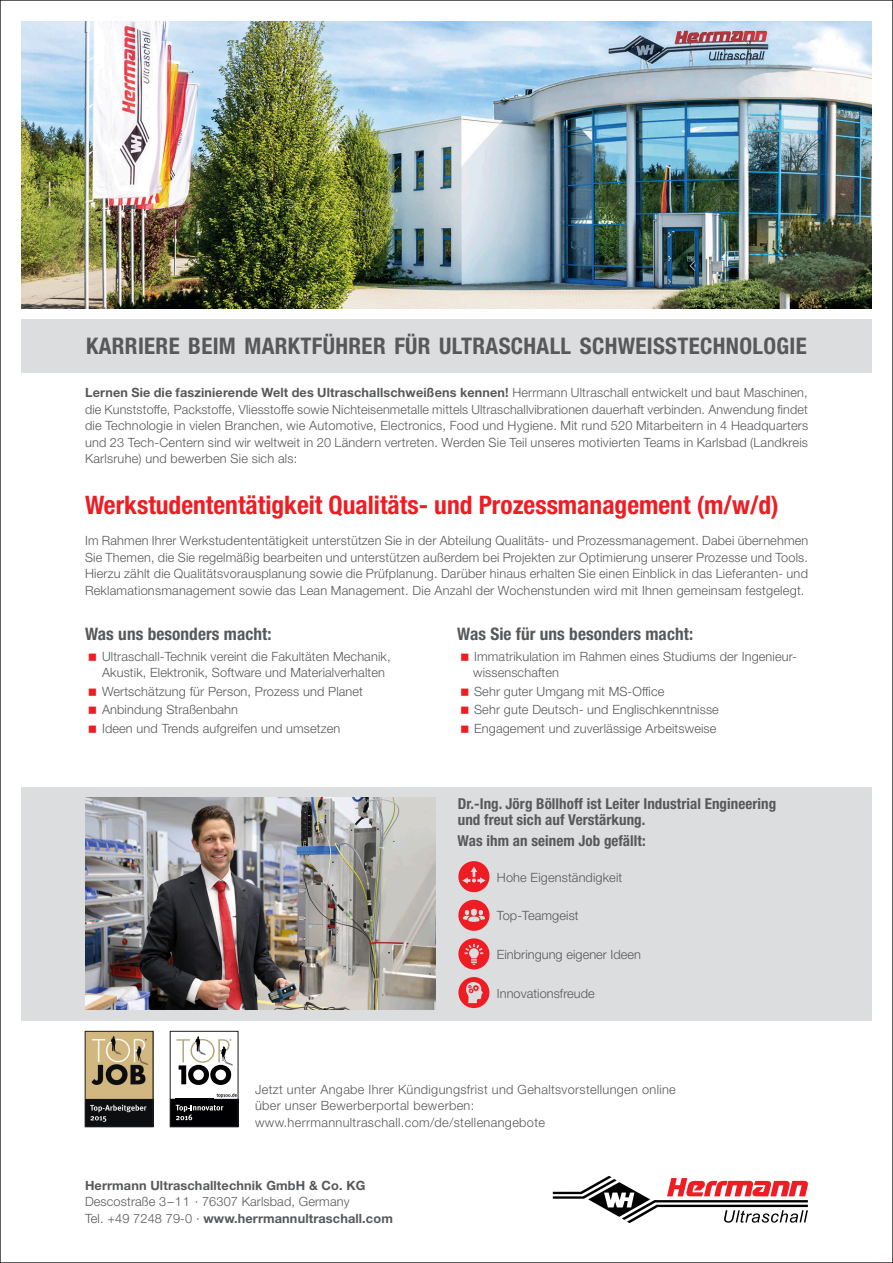
<style>
.page{position:relative;width:893px;height:1263px;background:#fff}
.page>*{position:absolute;margin:0;border:0;box-sizing:border-box;transform-origin:0 0}
.Fließtext{font:700 condensed 25.5px "Helvetica Neue LT Pro";color:#ee1d23}
.t1{font:700 condensed 22.95px "Helvetica Neue LT Pro";letter-spacing:.015em;color:#57585a}
.Fließtext-2{font:700 condensed 17.25px "Helvetica Neue LT Pro";letter-spacing:.005em;color:#57585a}
.Fließtext-3{font:700 condensed 15px/16.5px "Helvetica Neue LT Pro";letter-spacing:.005em;color:#57585a}
.Fließtext-4{font:300 12.75px/16.5px "Helvetica Neue LT Pro";letter-spacing:.01em;color:#57585a}
.t2{font:700 12.75px "Helvetica Neue LT Pro";letter-spacing:.01em;color:#57585a}
.s1{font-weight:700}
.s2{font-weight:300}
</style>
<div class="page">
<svg style="left:553px;top:1176px;width:255px;height:47px"></svg>
<div style="left:21px;top:787px;width:851px;height:233px;background:#dcdddf"></div>
<img style="left:21px;top:21px;width:851px;height:287px">
<div style="left:21px;top:319px;width:851px;height:53px;background:#dcdddf"></div>
<img style="left:87px;top:1033px;width:64px;height:92px">
<div style="left:85px;top:1031px;width:68px;height:96px;border:1px solid #231f20"></div>
<svg style="left:172px;top:1036px;width:64px;height:63px"></svg>
<div style="left:170px;top:1099px;width:68px;height:28px;background:#000002"></div>
<svg style="left:176px;top:1105px;width:47px;height:15px"></svg>
<img style="left:215px;top:1092px;width:21px;height:6px">
<div style="left:170px;top:1031px;width:68px;height:96px;border:1px solid #231f20"></div>
<img style="left:85px;top:797px;width:351px;height:213px">
<svg style="left:458px;top:861px;width:31px;height:31px"></svg>
<svg style="left:458px;top:900px;width:31px;height:31px"></svg>
<svg style="left:458px;top:938px;width:31px;height:31px"></svg>
<svg style="left:458px;top:977px;width:31px;height:31px"></svg>
<p class="t1" style="left:86px;top:332px;width:722px">KARRIERE BEIM MARKTFÜHRER FÜR ULTRASCHALL SCHWEISSTECHNOLOGIE</p>
<p class="Fließtext-4" style="left:85px;top:384px;width:725px;text-align:justify"><span class="s1">Lernen Sie die faszinierende Welt des Ultraschallschweißens kennen!</span> Herrmann Ultraschall entwickelt und baut Maschinen, die Kunststoffe, Packstoffe, Vliesstoffe sowie Nichteisenmetalle mittels Ultraschallvibrationen dauerhaft verbinden. Anwendung findet die Technologie in vielen Branchen, wie Automotive, Electronics, Food und Hygiene. Mit rund 520 Mitarbeitern in 4 Headquarters und 23 Tech-Centern sind wir weltweit in 20 Ländern vertreten. Werden Sie Teil unseres motivierten Teams in Karlsbad (Landkreis Karlsruhe) und bewerben Sie sich als:</p>
<p class="Fließtext" style="left:85px;top:489px;width:695px">Werkstudententätigkeit Qualitäts- und Prozessmanagement (m/w/d)</p>
<p class="Fließtext-4" style="left:85px;top:532px;width:725px;text-align:justify">Im Rahmen Ihrer Werkstudententätigkeit unterstützen Sie in der Abteilung Qualitäts- und Prozessmanagement. Dabei übernehmen Sie Themen, die Sie regelmäßig bearbeiten und unterstützen außerdem bei Projekten zur Optimierung unserer Prozesse und Tools.<br>Hierzu zählt die Qualitätsvorausplanung sowie die Prüfplanung. Darüber hinaus erhalten Sie einen Einblick in das Lieferanten- und Reklamationsmanagement sowie das Lean Management. Die Anzahl der Wochenstunden wird mit Ihnen gemeinsam festgelegt.</p>
<p class="Fließtext-2" style="left:85px;top:623px;width:188px">Was uns besonders macht:</p>
<p class="Fließtext-4" style="left:102px;top:648px;width:290px">Ultraschall-Technik vereint die Fakultäten Mechanik,<br>Akustik, Elektronik, Software und Materialverhalten</p>
<p class="Fließtext-4" style="left:102px;top:683px;width:263px">Wertschätzung für Person, Prozess und Planet</p>
<p class="Fließtext-4" style="left:102px;top:701px;width:137px">Anbindung Straßenbahn</p>
<p class="Fließtext-4" style="left:102px;top:720px;width:240px">Ideen und Trends aufgreifen und umsetzen</p>
<p class="Fließtext-2" style="left:457px;top:623px;width:238px">Was Sie für uns besonders macht:</p>
<p class="Fließtext-4" style="left:473px;top:648px;width:325px">Immatrikulation im Rahmen eines Studiums der Ingenieur&shy;wissenschaften</p>
<p class="Fließtext-4" style="left:474px;top:683px;width:192px">Sehr guter Umgang mit MS-Office</p>
<p class="Fließtext-4" style="left:474px;top:701px;width:246px">Sehr gute Deutsch- und Englischkenntnisse</p>
<p class="Fließtext-4" style="left:474px;top:720px;width:244px">Engagement und zuverlässige Arbeitsweise</p>
<p class="Fließtext-3" style="left:458px;top:795px;width:320px">Dr.-Ing. Jörg Böllhoff ist Leiter Industrial Engineering und freut sich auf Verstärkung.</p>
<p class="Fließtext-3" style="left:457px;top:832px;width:190px">Was ihm an seinem Job gefällt:</p>
<p class="Fließtext-4" style="left:497px;top:869px;width:127px">Hohe Eigenständigkeit</p>
<p class="Fließtext-4" style="left:497px;top:907px;width:83px">Top-Teamgeist</p>
<p class="Fließtext-4" style="left:497px;top:946px;width:146px">Einbringung eigener Ideen</p>
<p class="Fließtext-4" style="left:497px;top:984px;width:99px">Innovationsfreude</p>
<p class="Fließtext-4" style="left:255px;top:1081px;width:422px">Jetzt unter Angabe Ihrer Kündigungsfrist und Gehaltsvorstellungen online</p>
<p class="Fließtext-4" style="left:255px;top:1097px;width:291px">über unser Bewerberportal bewerben: www.herrmannultraschall.com/de/stellenangebote</p>
<p class="t2" style="left:85px;top:1177px;width:282px">Herrmann Ultraschalltechnik GmbH &amp; Co. KG</p>
<p class="Fließtext-4" style="left:85px;top:1193px;width:266px">Descostraße 3–11 · 76307 Karlsbad, Germany</p>
<p class="t2" style="left:85px;top:1210px;width:309px"><span class="s2">Tel. +49 7248 79-0 ·</span> www.herrmannultraschall.com</p>
</div>
